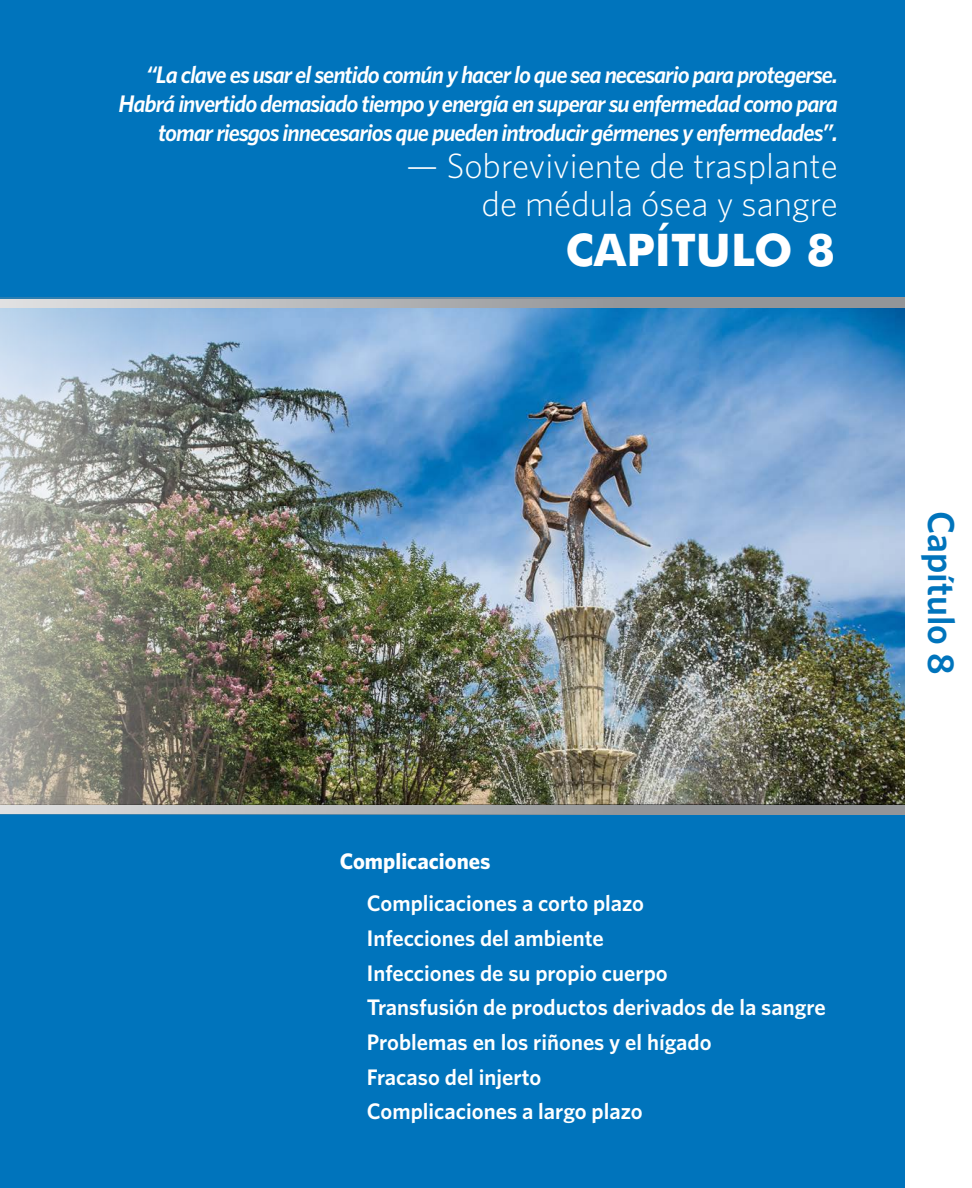
<style>
.page{position:relative;width:972px;height:1188px;background:#fff}
.page>*{position:absolute;margin:0;border:0;box-sizing:border-box;transform-origin:0 0}
.t1{font:700 45px "Futura BT";color:#fff}
.t2{font:600 37.5px "Whitney";color:#0074bc}
.t3{font:300 35.25px/37.5px "Whitney";color:#fff;text-align:right}
.t4{font:italic 600 24px/28.8px "Whitney";letter-spacing:-.04em;color:#fff;text-align:right}
.t5{font:600 22.5px/34.7px "Whitney";color:#fff}
.t6{font:700 22.5px "Whitney";color:#fff}
</style>
<div class="page">
<div style="left:0;top:0;width:918px;height:299px;background:#0074bc"></div>
<div style="left:0;top:814px;width:932px;height:374px;background:#0074bc"></div>
<svg style="left:0;top:298px;width:905px;height:10px"></svg>
<svg style="left:0;top:804px;width:905px;height:10px"></svg>
<img style="left:0;top:308px;width:905px;height:496px">
<div style="left:905px;top:0;width:67px;height:1188px;background:#fff"></div>
<p class="t4" style="left:118px;top:60px;width:721px">“La clave es usar el sentido común y hacer lo que sea necesario para protegerse.<br>Habrá invertido demasiado tiempo y energía en superar su enfermedad como para tomar riesgos innecesarios que pueden introducir gérmenes y enfermedades”.</p>
<h3 class="t3" style="left:406px;top:146px;width:433px">— Sobreviviente de trasplante de médula ósea y sangre</h3>
<h1 class="t1" style="left:566px;top:222px;width:58px">CAPÍTULO</h1>
<h1 class="t1" style="left:807px;top:222px;width:30px">8</h1>
<p class="t6" style="left:340px;top:848px;width:152px">Complicaciones</p>
<p class="t5" style="left:367px;top:885px;width:460px">Complicaciones a corto plazo<br>Infecciones del ambiente<br>Infecciones de su propio cuerpo<br>Transfusión de productos derivados de la sangre<br>Problemas en los riñones y el hígado<br>Fracaso del injerto<br>Complicaciones a largo plazo</p>
<h2 class="t2" style="left:964px;top:511px;width:166px;rotate:90deg">Capítulo 8</h2>
</div>
